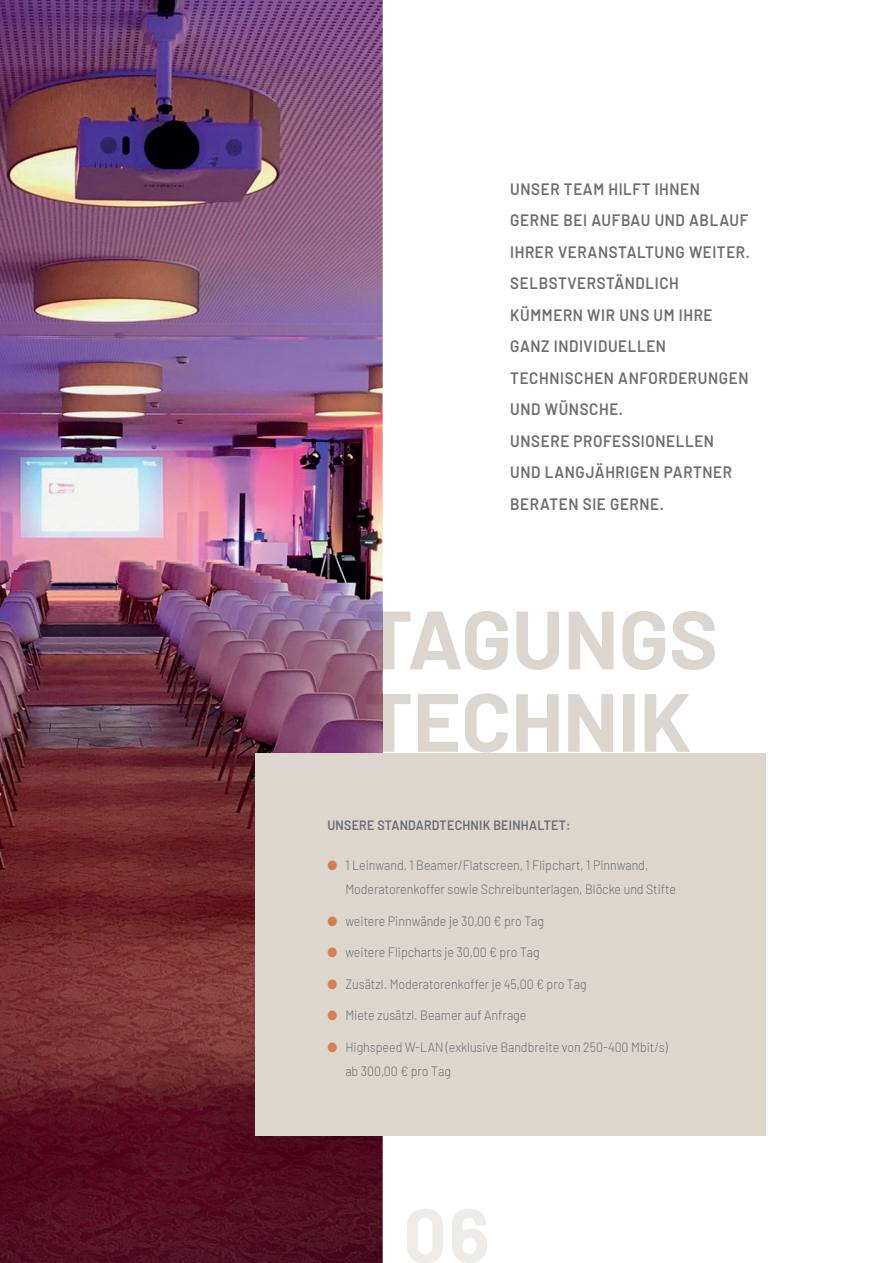
<style>
.page{position:relative;width:893px;height:1263px;background:#fff}
.page>*{position:absolute;margin:0;border:0;box-sizing:border-box;transform-origin:0 0}
.t1{font:700 82.5px/82.5px "Barlow";color:#dcd6cf}
.t2{font:700 76.2px "Barlow";color:#efebe8}
.t3{font:600 16.5px/31.5px "Barlow";letter-spacing:.04em;color:#6c6d70;scale:.92 1}
.t4{font:300 13.5px/24px "Barlow";color:#6c6d70;scale:.92 1}
.t5{font:600 13.5px "Barlow";letter-spacing:.02em;color:#6c6d70;scale:.92 1}
.s1{color:#d67d51}
</style>
<div class="page">
<img style="left:0;top:0;width:383px;height:1263px">
<img style="left:367px;top:611px;width:16px;height:59px">
<img style="left:367px;top:693px;width:16px;height:59px">
<div style="left:255px;top:753px;width:510px;height:382px;background:#dcd6cf"></div>
<p class="t3" style="left:510px;top:172px;width:262px">UNSER TEAM HILFT IHNEN<br>GERNE BEI AUFBAU UND ABLAUF<br>IHRER VERANSTALTUNG WEITER.<br>SELBSTVERSTÄNDLICH<br>KÜMMERN WIR UNS UM IHRE<br>GANZ INDIVIDUELLEN<br>TECHNISCHEN ANFORDERUNGEN<br>UND WÜNSCHE.<br>UNSERE PROFESSIONELLEN<br>UND LANGJÄHRIGEN PARTNER<br>BERATEN SIE GERNE.</p>
<h1 class="t1" style="left:365px;top:592px;width:355px">TAGUNGS<br>TECHNIK</h1>
<p class="t5" style="left:327px;top:815px;width:266px">UNSERE STANDARDTECHNIK BEINHALTET:</p>
<p class="t4" style="left:345px;top:852px;width:361px;text-indent:-18px"><span class="s1">●</span> 1 Leinwand, 1 Beamer/Flatscreen, 1 Flipchart, 1 Pinnwand,<br>Moderatorenkoffer sowie Schreibunterlagen, Blöcke und Stifte</p>
<p class="t4" style="left:327px;top:908px;width:237px"><span class="s1">●</span> weitere Pinnwände je 30,00 € pro Tag</p>
<p class="t4" style="left:327px;top:939px;width:232px"><span class="s1">●</span> weitere Flipcharts je 30,00 € pro Tag</p>
<p class="t4" style="left:327px;top:971px;width:283px"><span class="s1">●</span> Zusätzl. Moderatorenkoffer je 45,00 € pro Tag</p>
<p class="t4" style="left:327px;top:1002px;width:218px"><span class="s1">●</span> Miete zusätzl. Beamer auf Anfrage</p>
<p class="t4" style="left:345px;top:1034px;width:352px;text-indent:-18px"><span class="s1">●</span> Highspeed W-LAN (exklusive Bandbreite von 250-400 Mbit/s) ab 300,00 € pro Tag</p>
<h2 class="t2" style="left:403px;top:1179px;width:88px">06</h2>
</div>
